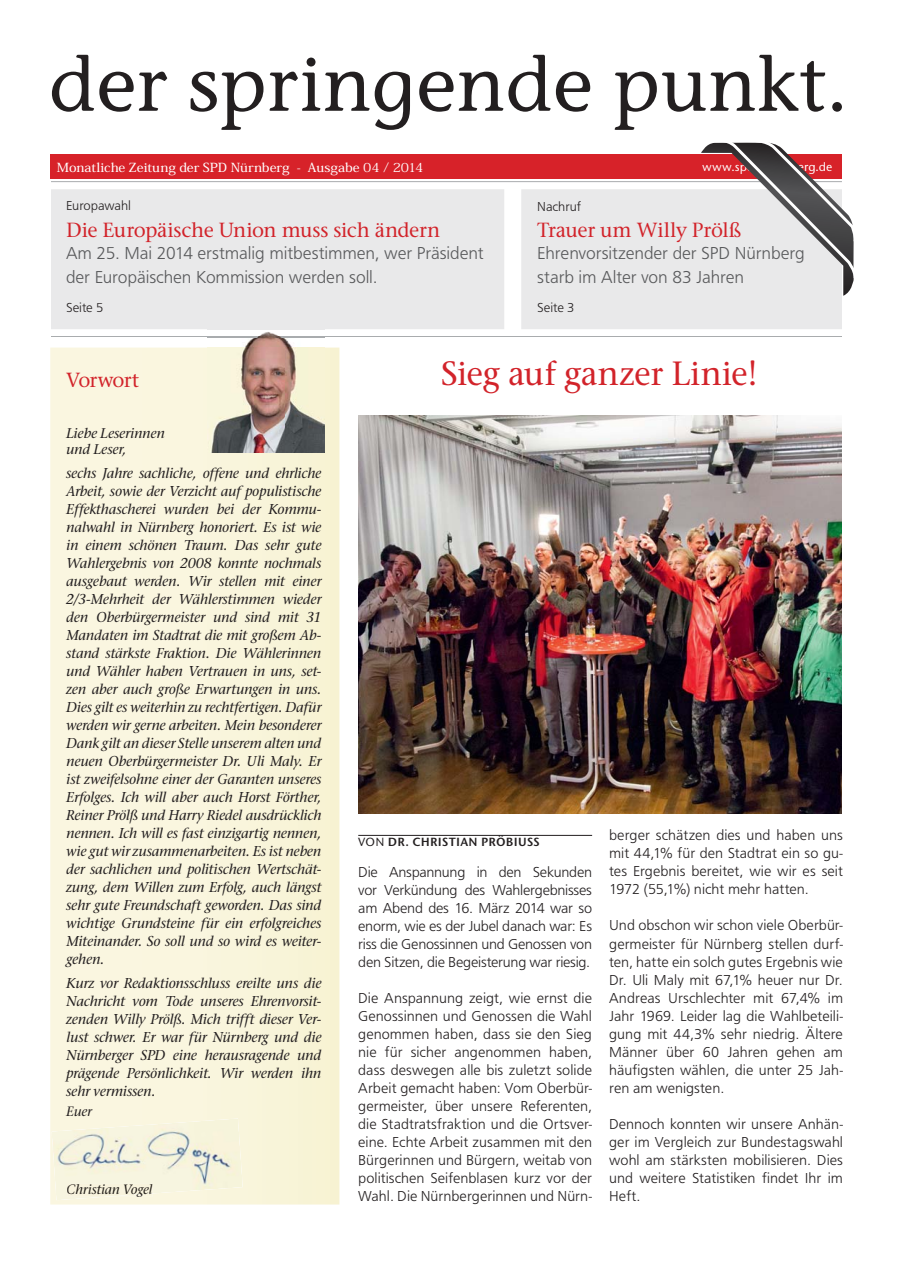
<style>
.page{position:relative;width:910px;height:1280px;background:#fff}
.page>*{position:absolute;margin:0;border:0;box-sizing:border-box;transform-origin:0 0}
.t1{font:500 35.25px "Stone Serif Itc T";letter-spacing:-.015em;color:#d2232a}
.t2{font:500 21.45px "Stone Serif Itc T";letter-spacing:-.02em;color:#d2232a}
.t3{font:500 21.45px "Stone Serif Itc T";letter-spacing:-.04em;color:#d2232a}
.t4{font:300 18px/24px "Front Page";letter-spacing:-.01em;color:#58595b}
.t5{font:300 15px/18px "Front Page";color:#231f20;text-align:justify}
.t6{font:italic 500 14.55px/18px "Stone Ser Itc T";letter-spacing:-.02em;color:#231f20;text-align:justify}
.t7{font:italic 500 14.25px/16.5px "Stone Ser Itc T";letter-spacing:-.015em;color:#231f20}
.t8{font:italic 500 13.8px "Stone Ser Itc T";letter-spacing:-.02em;color:#221e19}
.t9{font:italic 500 13.8px "Stone Ser Itc T";color:#231f20}
.t10{font:300 13.5px "Front Page";letter-spacing:-.005em;color:#231f20}
.t11{font:12.45px "Koz Min Pro Medium 90 pv RKSJ H";letter-spacing:-.005em;color:#fff;scale:1.09 1}
.t12{font:500 12.3px "Stone San Itc T";color:#fff}
.t13{font:12px "Stone San Itc T Semi";letter-spacing:.03em;color:#231f20}
.s1{font-family:"Koz Min Pro Regular 90 pv RKSJ H"}
.s2{font-family:"Stone San Itc T";font-weight:500}
</style>
<div class="page">
<svg style="left:50px;top:348px;width:289px;height:856px;background:#f9f5dc"></svg>
<div style="left:51px;top:189px;width:791px;height:140px;background:#e9e9ea"></div>
<hr style="left:51px;top:336px;width:791px;height:1px;background:#a9acae">
<hr style="left:358px;top:835px;width:234px;height:1px;background:#231f20">
<hr style="left:51px;top:181px;width:791px;height:1px;background:#a9acae">
<div style="left:51px;top:154px;width:791px;height:24px;background:#d72229"></div>
<svg style="left:52px;top:55px;width:115px;height:57px"></svg>
<svg style="left:191px;top:72px;width:72px;height:58px"></svg>
<svg style="left:270px;top:58px;width:140px;height:72px"></svg>
<svg style="left:419px;top:55px;width:171px;height:57px"></svg>
<svg style="left:615px;top:55px;width:210px;height:75px"></svg>
<div style="left:832px;top:102px;width:10px;height:10px;background:#231f20;border-radius:50%"></div>
<img style="left:208px;top:325px;width:116px;height:127px">
<img style="left:208px;top:336px;width:116px;height:1px">
<img style="left:358px;top:415px;width:484px;height:398px">
<img style="left:52px;top:1118px;width:191px;height:82px">
<img style="left:67px;top:1184px;width:86px;height:13px">
<svg style="left:701px;top:142px;width:153px;height:154px"></svg>
<p class="t11" style="left:57px;top:162px;width:338px">Monatliche Zeitung der SPD Nürnberg - Ausgabe <span class="s1">04 / 2014</span></p>
<p class="t12" style="left:702px;top:162px;width:132px">www.spd-nuernberg.de</p>
<p class="t10" style="left:66px;top:199px;width:66px">Europawahl</p>
<h2 class="t2" style="left:66px;top:221px;width:376px">Die Europäische Union muss sich ändern</h2>
<p class="t4" style="left:66px;top:242px;width:419px">Am 25. Mai 2014 erstmalig mitbestimmen, wer Präsident der Europäischen Kommission werden soll.</p>
<p class="t10" style="left:66px;top:301px;width:39px">Seite 5</p>
<p class="t10" style="left:537px;top:201px;width:46px">Nachruf</p>
<h2 class="t2" style="left:537px;top:220px;width:205px">Trauer um Willy Prölß</h2>
<p class="t4" style="left:537px;top:242px;width:269px">Ehrenvorsitzender der SPD Nürnberg starb im Alter von 83 Jahren</p>
<p class="t10" style="left:537px;top:301px;width:39px">Seite 3</p>
<h2 class="t3" style="left:66px;top:371px;width:74px">Vorwort</h2>
<p class="t7" style="left:66px;top:426px;width:100px">Liebe Leserinnen und Leser,</p>
<p class="t6" style="left:66px;top:465px;width:257px">sechs Jahre sachliche, offene und ehrliche Arbeit, sowie der Verzicht auf populistische Effekthascherei wurden bei der Kommu&shy;nalwahl in Nürnberg honoriert. Es ist wie in einem schönen Traum. Das sehr gute Wahlergebnis von 2008 konnte nochmals ausgebaut werden. Wir stellen mit einer 2/3-Mehrheit der Wählerstimmen wieder den Oberbürgermeister und sind mit 31<br>Mandaten im Stadtrat die mit großem Ab&shy;stand stärkste Fraktion. Die Wählerinnen und Wähler haben Vertrauen in uns, set&shy;zen aber auch große Erwartungen in uns.<br>Dies gilt es weiterhin zu rechtfertigen. Dafür werden wir gerne arbeiten. Mein besonderer Dank gilt an dieser Stelle unserem alten und neuen Oberbürgermeister Dr. Uli Maly. Er ist zweifelsohne einer der Garanten unseres Erfolges. Ich will aber auch Horst Förther, Reiner Prölß und Harry Riedel ausdrücklich nennen. Ich will es fast einzigartig nennen, wie gut wir zusammenarbeiten. Es ist neben der sachlichen und politischen Wertschät&shy;zung, dem Willen zum Erfolg, auch längst sehr gute Freundschaft geworden. Das sind wichtige Grundsteine für ein erfolgreiches Miteinander. So soll und so wird es weiter&shy;gehen.</p>
<p class="t6" style="left:66px;top:975px;width:257px">Kurz vor Redaktionsschluss ereilte uns die Nachricht vom Tode unseres Ehrenvorsit&shy;zenden Willy Prölß. Mich trifft dieser Ver&shy;lust schwer. Er war für Nürnberg und die Nürnberger SPD eine herausragende und prägende Persönlichkeit. Wir werden ihn sehr vermissen.</p>
<p class="t9" style="left:66px;top:1105px;width:27px">Euer</p>
<p class="t8" style="left:66px;top:1183px;width:88px">Christian Vogel</p>
<h1 class="t1" style="left:441px;top:358px;width:320px">Sieg auf ganzer Linie!</h1>
<p class="t13" style="left:358px;top:837px;width:183px"><span class="s2">VON</span> DR. CHRISTIAN PRÖBIUSS</p>
<p class="t5" style="left:358px;top:863px;width:235px">Die Anspannung in den Sekunden vor Verkündung des Wahlergebnisses am Abend des 16. März 2014 war so enorm, wie es der Jubel danach war: Es riss die Genossinnen und Genossen von den Sitzen, die Begeisterung war riesig.</p>
<p class="t5" style="left:358px;top:989px;width:235px">Die Anspannung zeigt, wie ernst die Genossinnen und Genossen die Wahl genommen haben, dass sie den Sieg nie für sicher angenommen haben, dass deswegen alle bis zuletzt solide Arbeit gemacht haben: Vom Oberbür&shy;germeister, über unsere Referenten, die Stadtratsfraktion und die Ortsver&shy;eine. Echte Arbeit zusammen mit den Bürgerinnen und Bürgern, weitab von politischen Seifenblasen kurz vor der Wahl. Die Nürnbergerinnen und Nürn-</p>
<p class="t5" style="left:609px;top:827px;width:235px">berger schätzen dies und haben uns mit 44,1% für den Stadtrat ein so gu&shy;tes Ergebnis bereitet, wie wir es seit 1972 (55,1%) nicht mehr hatten.</p>
<p class="t5" style="left:609px;top:917px;width:235px">Und obschon wir schon viele Oberbür&shy;germeister für Nürnberg stellen durf&shy;ten, hatte ein solch gutes Ergebnis wie Dr. Uli Maly mit 67,1% heuer nur Dr.<br>Andreas Urschlechter mit 67,4% im Jahr 1969. Leider lag die Wahlbeteili&shy;gung mit 44,3% sehr niedrig. Ältere Männer über 60 Jahren gehen am häufigsten wählen, die unter 25 Jah&shy;ren am wenigsten.</p>
<p class="t5" style="left:609px;top:1115px;width:235px">Dennoch konnten wir unsere Anhän&shy;ger im Vergleich zur Bundestagswahl wohl am stärksten mobilisieren. Dies und weitere Statistiken findet Ihr im Heft.</p>
</div>
